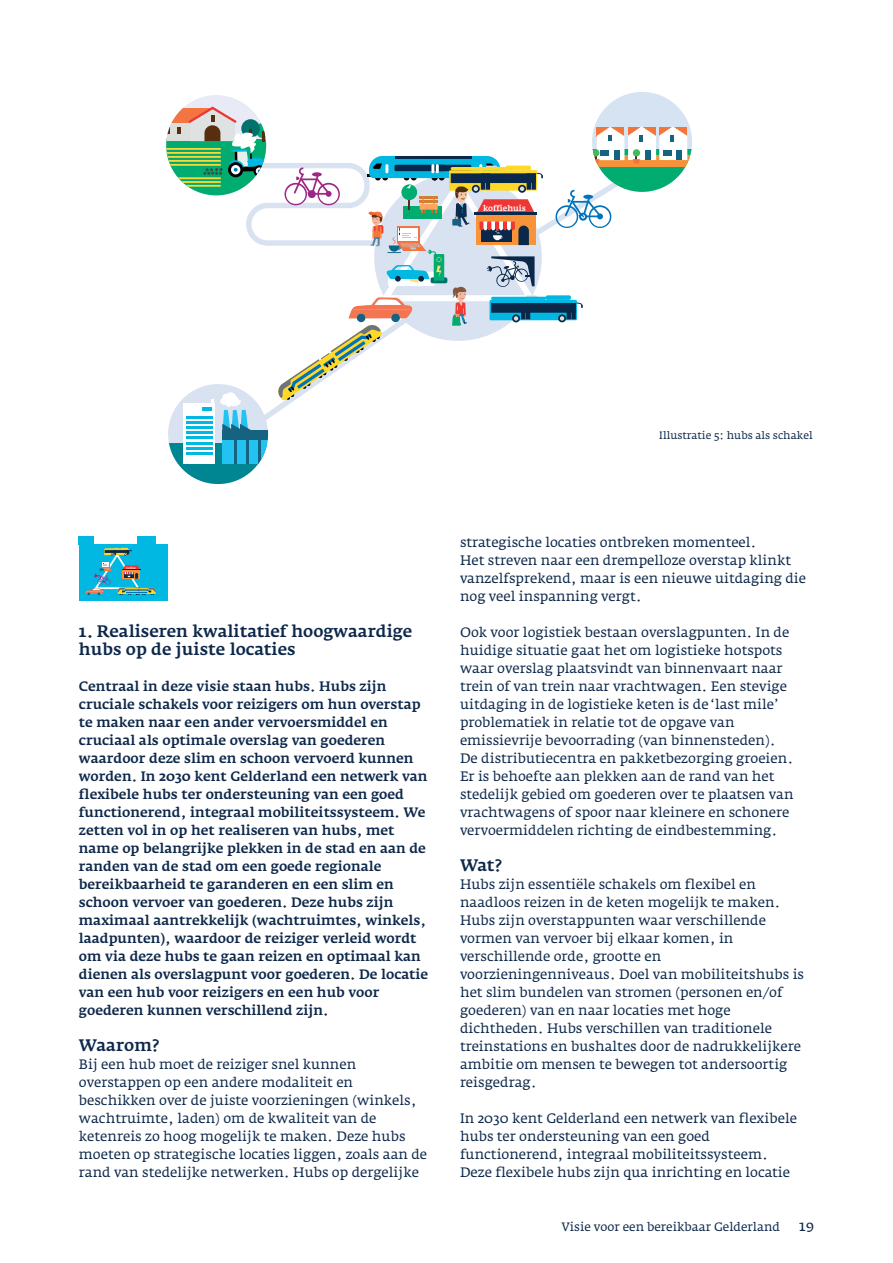
<style>
.page{position:relative;width:893px;height:1263px;background:#fff}
.page>*{position:absolute;margin:0;border:0;box-sizing:border-box;transform-origin:0 0}
.t1{font:500 16.5px/18px "Fedra Serif A";color:#0d284a}
.t2{font:15px "Fedra Serif A Book SC";color:#0d284a}
.t3{font:13.5px/18px "Fedra Serif A";color:#0d284a}
.t4{font:500 13.5px/18px "Fedra Serif A";color:#0d284a}
.t5{font:12px "Fedra Serif A";color:#0d284a}
.t6{font:10.5px "Fedra Serif A";color:#0d284a}
.t7{font:500 7.95px "Fedra Serif A";color:#fff}
.t8{font:500 2.85px "Fedra Serif A";color:#fff}
</style>
<div class="page">
<svg style="left:166px;top:141px;width:21px;height:44px"></svg>
<div style="left:166px;top:95px;width:100px;height:44px;background:linear-gradient(to right,#f4f5fa,#f5f6fb)"></div>
<div style="left:166px;top:121px;width:27px;height:20px;background:#dcdedc"></div>
<svg style="left:166px;top:108px;width:21px;height:15px"></svg>
<svg style="left:166px;top:128px;width:4px;height:6px"></svg>
<svg style="left:177px;top:128px;width:4px;height:6px"></svg>
<hr style="left:166px;top:148px;width:55px;height:2px;background:#f8da3c">
<hr style="left:166px;top:152px;width:55px;height:2px;background:#f8da3c">
<hr style="left:166px;top:156px;width:55px;height:2px;background:#f8da3c">
<hr style="left:166px;top:160px;width:55px;height:2px;background:#f8da3c">
<hr style="left:166px;top:164px;width:55px;height:2px;background:#f8da3c">
<hr style="left:166px;top:177px;width:55px;height:2px;background:#f8da3c">
<hr style="left:166px;top:181px;width:55px;height:2px;background:#f8da3c">
<hr style="left:166px;top:185px;width:55px;height:2px;background:#f8da3c">
<div style="left:592px;top:92px;width:100px;height:100px;background:#d6e3f2;border-radius:50%"></div>
<svg style="left:687px;top:150px;width:5px;height:5px"></svg>
<svg style="left:687px;top:155px;width:4px;height:9px"></svg>
<div style="left:168px;top:384px;width:100px;height:100px;background:#d9e2f1;border-radius:50%"></div>
<svg style="left:169px;top:444px;width:89px;height:40px;fill:#008693"></svg>
<div style="left:183px;top:403px;width:32px;height:61px;background:#fff"></div>
<hr style="left:186px;top:416px;width:27px;height:2px;background:#00b8e1">
<hr style="left:186px;top:421px;width:27px;height:2px;background:#00b8e1">
<hr style="left:186px;top:426px;width:27px;height:3px;background:#00b8e1">
<hr style="left:186px;top:431px;width:27px;height:3px;background:#00b8e1">
<hr style="left:186px;top:437px;width:27px;height:2px;background:#00b8e1">
<hr style="left:186px;top:442px;width:27px;height:2px;background:#00b8e1">
<hr style="left:186px;top:447px;width:27px;height:2px;background:#00b8e1">
<hr style="left:186px;top:452px;width:27px;height:3px;background:#00b8e1">
<div style="left:222px;top:436px;width:46px;height:28px;background:#22c2f1"></div>
<hr style="left:234px;top:437px;width:3px;height:27px;background:#156281">
<hr style="left:246px;top:437px;width:3px;height:27px;background:#156281">
<hr style="left:258px;top:437px;width:3px;height:27px;background:#156281">
<svg style="left:187px;top:105px;width:500px;height:346px"></svg>
<div style="left:79px;top:544px;width:89px;height:56px;background:#00b8e1"></div>
<div style="left:79px;top:536px;width:15px;height:8px;background:#00b8e1"></div>
<div style="left:137px;top:536px;width:19px;height:8px;background:#00b8e1"></div>
<div style="left:93px;top:552px;width:49px;height:49px;background:#00b8e1;border-radius:50%"></div>
<svg style="left:85px;top:548px;width:71px;height:47px"></svg>
<p class="t7" style="left:483px;top:204px;width:44px">koffiehuis</p>
<p class="t6" style="left:659px;top:429px;width:155px">Illustratie 5: hubs als schakel</p>
<p class="t8" style="left:126px;top:566px;width:11px">Coffee</p>
<p class="t1" style="left:79px;top:622px;width:335px">1. Realiseren kwalitatief hoogwaardige hubs op de juiste locaties</p>
<p class="t4" style="left:79px;top:677px;width:351px">Centraal in deze visie staan hubs. Hubs zijn cruciale schakels voor reizigers om hun overstap te maken naar een ander vervoersmiddel en cruciaal als optimale overslag van goederen waardoor deze slim en schoon vervoerd kunnen worden. In 2030 kent Gelderland een netwerk van flexibele hubs ter ondersteuning van een goed functionerend, integraal mobiliteitssysteem. We zetten vol in op het realiseren van hubs, met name op belangrijke plekken in de stad en aan de randen van de stad om een goede regionale bereikbaarheid te garanderen en een slim en schoon vervoer van goederen. Deze hubs zijn maximaal aantrekkelijk (wachtruimtes, winkels, laadpunten), waardoor de reiziger verleid wordt om via deze hubs te gaan reizen en optimaal kan dienen als overslagpunt voor goederen. De locatie van een hub voor reizigers en een hub voor goederen kunnen verschillend zijn.</p>
<p class="t1" style="left:79px;top:1036px;width:82px">Waarom?</p>
<p class="t3" style="left:79px;top:1055px;width:350px">Bij een hub moet de reiziger snel kunnen overstappen op een andere modaliteit en beschikken over de juiste voorzieningen (winkels, wachtruimte, laden) om de kwaliteit van de ketenreis zo hoog mogelijk te maken. Deze hubs moeten op strategische locaties liggen, zoals aan de rand van stedelijke netwerken. Hubs op dergelijke</p>
<p class="t3" style="left:460px;top:533px;width:348px">strategische locaties ontbreken momenteel.<br>Het streven naar een drempelloze overstap klinkt vanzelfsprekend, maar is een nieuwe uitdaging die nog veel inspanning vergt.</p>
<p class="t3" style="left:460px;top:623px;width:335px">Ook voor logistiek bestaan overslagpunten. In de huidige situatie gaat het om logistieke hotspots waar overslag plaatsvindt van binnenvaart naar trein of van trein naar vrachtwagen. Een stevige uitdaging in de logistieke keten is de ‘last mile’ problematiek in relatie tot de opgave van emissievrije bevoorrading (van binnensteden).<br>De distributiecentra en pakketbezorging groeien.<br>Er is behoefte aan plekken aan de rand van het stedelijk gebied om goederen over te plaatsen van vrachtwagens of spoor naar kleinere en schonere vervoermiddelen richting de eindbestemming.</p>
<p class="t1" style="left:460px;top:856px;width:44px">Wat?</p>
<p class="t3" style="left:460px;top:875px;width:346px">Hubs zijn essentiële schakels om flexibel en naadloos reizen in de keten mogelijk te maken.<br>Hubs zijn overstappunten waar verschillende vormen van vervoer bij elkaar komen, in verschillende orde, grootte en voorzieningenniveaus. Doel van mobiliteitshubs is het slim bundelen van stromen (personen en/of goederen) van en naar locaties met hoge dichtheden. Hubs verschillen van traditionele treinstations en bushaltes door de nadrukkelijkere ambitie om mensen te bewegen tot andersoortig reisgedrag.</p>
<p class="t3" style="left:460px;top:1109px;width:339px">In 2030 kent Gelderland een netwerk van flexibele hubs ter ondersteuning van een goed functionerend, integraal mobiliteitssysteem.<br>Deze flexibele hubs zijn qua inrichting en locatie</p>
<p class="t5" style="left:562px;top:1220px;width:220px">Visie voor een bereikbaar Gelderland</p>
<p class="t2" style="left:799px;top:1217px;width:17px">19</p>
</div>
